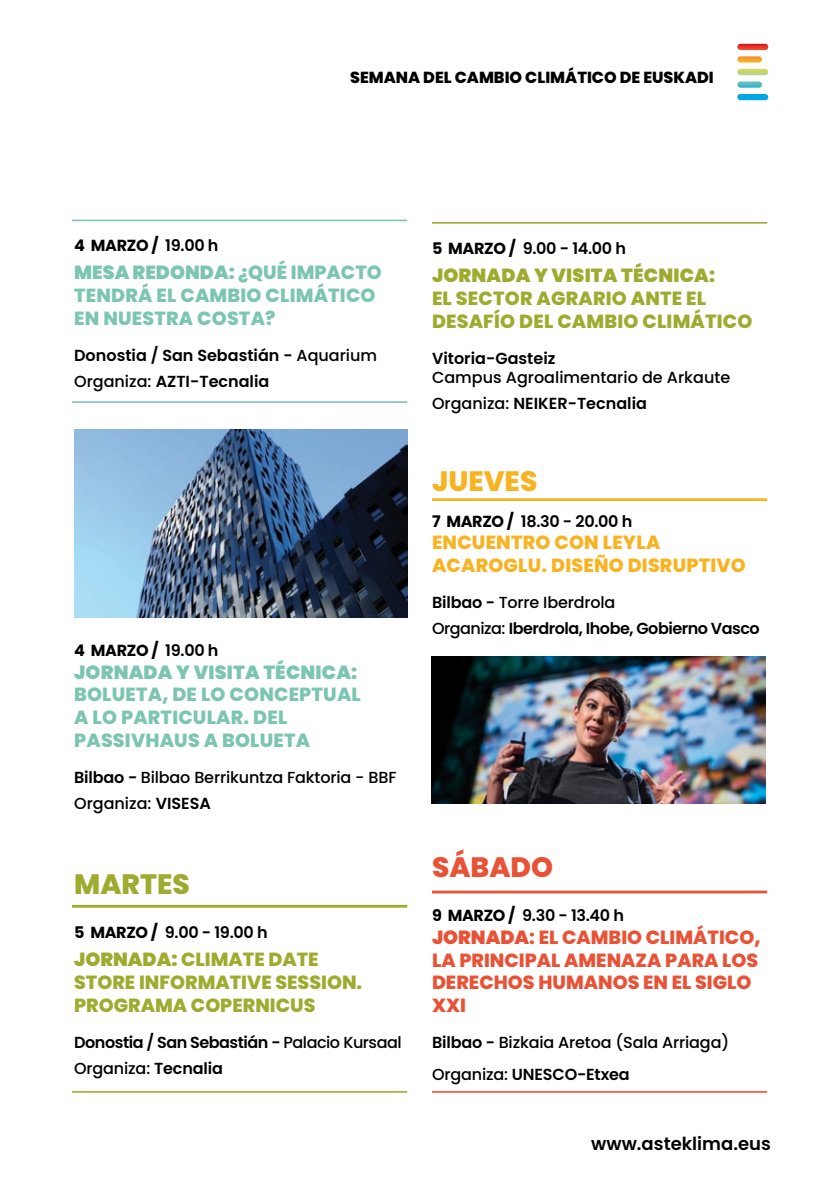
<style>
.page{position:relative;width:840px;height:1191px;background:#fff}
.page>*{position:absolute;margin:0;border:0;box-sizing:border-box;transform-origin:0 0}
.t1{font:800 28px "Poppins";color:#f8b322}
.t2{font:800 28px "Poppins";color:#e85236}
.t3{font:800 28px "Poppins";color:#9eab2f}
.t4{font:800 19px/22.8px "Poppins";letter-spacing:.01em;color:#7cc5b3}
.t5{font:800 19px/22.8px "Poppins";color:#9eab2f}
.t6{font:800 19px "Poppins";color:#e85236}
.t7{font:800 19px/22.8px "Poppins";letter-spacing:.01em;color:#f8b322}
.t8{font:900 19px "Poppins";letter-spacing:.01em;color:#7cc5b3}
.t9{font:900 19px "Poppins";letter-spacing:.01em;color:#9eab2f}
.t10{font:900 19px "Poppins";color:#e85236}
.t11{font:600 18px "Poppins";color:#000}
.t12{font:600 16px/26px "Poppins";letter-spacing:-.02em;color:#000}
.t13{font:500 16px/26px "Poppins";letter-spacing:-.01em;color:#000}
.t14{font:600 16px/26px "Poppins";color:#000}
.t15{font:700 16px "Poppins";letter-spacing:-.02em;color:#000}
.t16{font:800 16px "Poppins";color:#000}
.s1{font-weight:700}
.s2{font-weight:900}
.s3{font-weight:500}
.s4{font-weight:600}
</style>
<div class="page">
<svg style="left:737px;top:44px;width:30px;height:56px"></svg>
<hr style="left:72px;top:220px;width:335px;height:1px;background:#7cc5b3">
<hr style="left:72px;top:401px;width:335px;height:2px;background:#7cc5b3">
<hr style="left:72px;top:1091px;width:335px;height:1px;background:#9eab2f">
<hr style="left:72px;top:905px;width:335px;height:2px;background:#9eab2f">
<hr style="left:432px;top:1091px;width:334px;height:1px;background:#e85236">
<hr style="left:432px;top:890px;width:334px;height:3px;background:#e85236">
<hr style="left:432px;top:498px;width:334px;height:3px;background:#f8b322">
<hr style="left:432px;top:222px;width:334px;height:2px;background:#9eab2f">
<img style="left:74px;top:430px;width:334px;height:187px">
<img style="left:431px;top:657px;width:334px;height:146px">
<p class="t16" style="left:350px;top:68px;width:365px">SEMANA DEL CAMBIO CLIMÁTICO DE EUSKADI</p>
<p class="t15" style="left:74px;top:236px;width:43px">4 MARZO</p>
<p class="t12" style="left:151px;top:232px;width:69px"><span class="s1">/</span> 19.00 h</p>
<p class="t8" style="left:74px;top:261px;width:32px">MESA</p>
<p class="t8" style="left:133px;top:261px;width:15px">REDONDA</p>
<p class="t4" style="left:74px;top:261px;width:309px;text-indent:154px"><span class="s2">:</span> ¿QUÉ IMPACTO<br>TEN DRÁ EL CAMBIO CLIMÁTICO<br>EN NUESTRA COSTA?</p>
<p class="t14" style="left:74px;top:342px;width:304px">Donostia / San Sebastián - <span class="s3">Aquarium<br>Organiza:</span> AZTI-Tecnalia</p>
<p class="t15" style="left:74px;top:641px;width:43px">4 MARZO</p>
<p class="t12" style="left:151px;top:637px;width:69px"><span class="s1">/</span> 19.00 h</p>
<p class="t8" style="left:74px;top:661px;width:27px">JORNADA</p>
<p class="t8" style="left:176px;top:661px;width:182px">Y VISITA TÉCNICA:</p>
<p class="t4" style="left:74px;top:683px;width:14px">BOLU</p>
<p class="t4" style="left:125px;top:683px;width:148px">ETA, DE LO CONCEP</p>
<p class="t4" style="left:311px;top:683px;width:51px">TUAL</p>
<p class="t4" style="left:74px;top:706px;width:215px">A LO PARTICULAR. DE L<br>PASSIVH</p>
<p class="t4" style="left:160px;top:729px;width:152px">AUS A BOLUETA</p>
<p class="t13" style="left:74px;top:764px;width:324px"><span class="s4">Bilbao -</span> Bilbao Berrikuntza Faktoria - BBF<br>Organiza: <span class="s4">VISESA</span></p>
<h1 class="t3" style="left:74px;top:868px;width:117px">MARTES</h1>
<p class="t15" style="left:74px;top:923px;width:43px">5 MARZO</p>
<p class="t12" style="left:151px;top:920px;width:118px"><span class="s1">/</span> 9.00 - 19.00 h</p>
<p class="t9" style="left:74px;top:948px;width:27px">JORNADA</p>
<p class="t5" style="left:74px;top:948px;width:244px;text-indent:97px"><span class="s2">:</span> CLIMATE DATE<br>STORE INFORMATIVE</p>
<p class="t5" style="left:275px;top:971px;width:23px">SESSI</p>
<p class="t5" style="left:327px;top:971px;width:37px">ON.</p>
<p class="t5" style="left:74px;top:994px;width:83px">PROGRAMA</p>
<p class="t5" style="left:191px;top:994px;width:126px">COPERNICUS</p>
<p class="t12" style="left:74px;top:1029px;width:329px">Donostia / San Sebastián - <span class="s3">Palacio Kursaal<br>Organiza:</span> Tecnalia</p>
<p class="t15" style="left:432px;top:239px;width:43px">5 MARZO</p>
<p class="t12" style="left:508px;top:236px;width:119px"><span class="s1">/</span> 9.00 - 14.00 h</p>
<p class="t9" style="left:432px;top:265px;width:27px">JORNADA</p>
<p class="t9" style="left:533px;top:265px;width:182px">Y VISITA TÉCNICA:</p>
<p class="t5" style="left:432px;top:287px;width:37px">EL SEC</p>
<p class="t5" style="left:432px;top:287px;width:322px;text-indent:61px">TOR AGRARIO ANTE EL<br>DESAFÍO DEL CAMBIO CLIMÁTICO</p>
<p class="t14" style="left:432px;top:345px;width:125px">Vitoria-Gasteiz</p>
<p class="t13" style="left:432px;top:364px;width:299px">Campus Agroalimentario de Arkaute<br>Organiza: <span class="s4">NEIKER-Tecnalia</span></p>
<h1 class="t1" style="left:432px;top:465px;width:107px">JUEVES</h1>
<p class="t15" style="left:432px;top:511px;width:41px">7 MARZO</p>
<p class="t12" style="left:506px;top:508px;width:127px"><span class="s1">/</span> 18.30 - 20.00 h</p>
<p class="t7" style="left:432px;top:531px;width:314px">ENCUENTRO CON LEYLA<br>ACAROGLU. DISEÑO DISRUPTIVO</p>
<p class="t12" style="left:432px;top:589px;width:329px">Bilbao - <span class="s3">Torre Iberdrola<br>Organiza:</span> Iberdrola, Ihobe, Gobierno Vasco</p>
<h1 class="t2" style="left:432px;top:851px;width:39px">SÁBADO</h1>
<p class="t15" style="left:432px;top:906px;width:42px">9 MARZO</p>
<p class="t12" style="left:508px;top:902px;width:117px"><span class="s1">/</span> 9.30 - 13.40 h</p>
<p class="t10" style="left:432px;top:926px;width:27px">JORNADA</p>
<p class="t6" style="left:529px;top:926px;width:232px">: EL CAMBIO CLIMÁTICO,</p>
<p class="t6" style="left:432px;top:949px;width:40px">LA PRINCIP</p>
<p class="t6" style="left:536px;top:949px;width:222px">AL AMENAZA PARA LOS</p>
<p class="t6" style="left:432px;top:971px;width:27px">DERECH</p>
<p class="t6" style="left:507px;top:971px;width:245px">OS HUMANOS EN EL SIGLO</p>
<p class="t6" style="left:432px;top:994px;width:35px">XXI</p>
<p class="t13" style="left:432px;top:1027px;width:298px;line-height:31.2px"><span class="s4">Bilbao -</span> Bizkaia Aretoa (Sala Arriaga)<br>Organiza: <span class="s4">UNESCO-Etxea</span></p>
<p class="t11" style="left:591px;top:1133px;width:181px">www.asteklima.eus</p>
</div>
